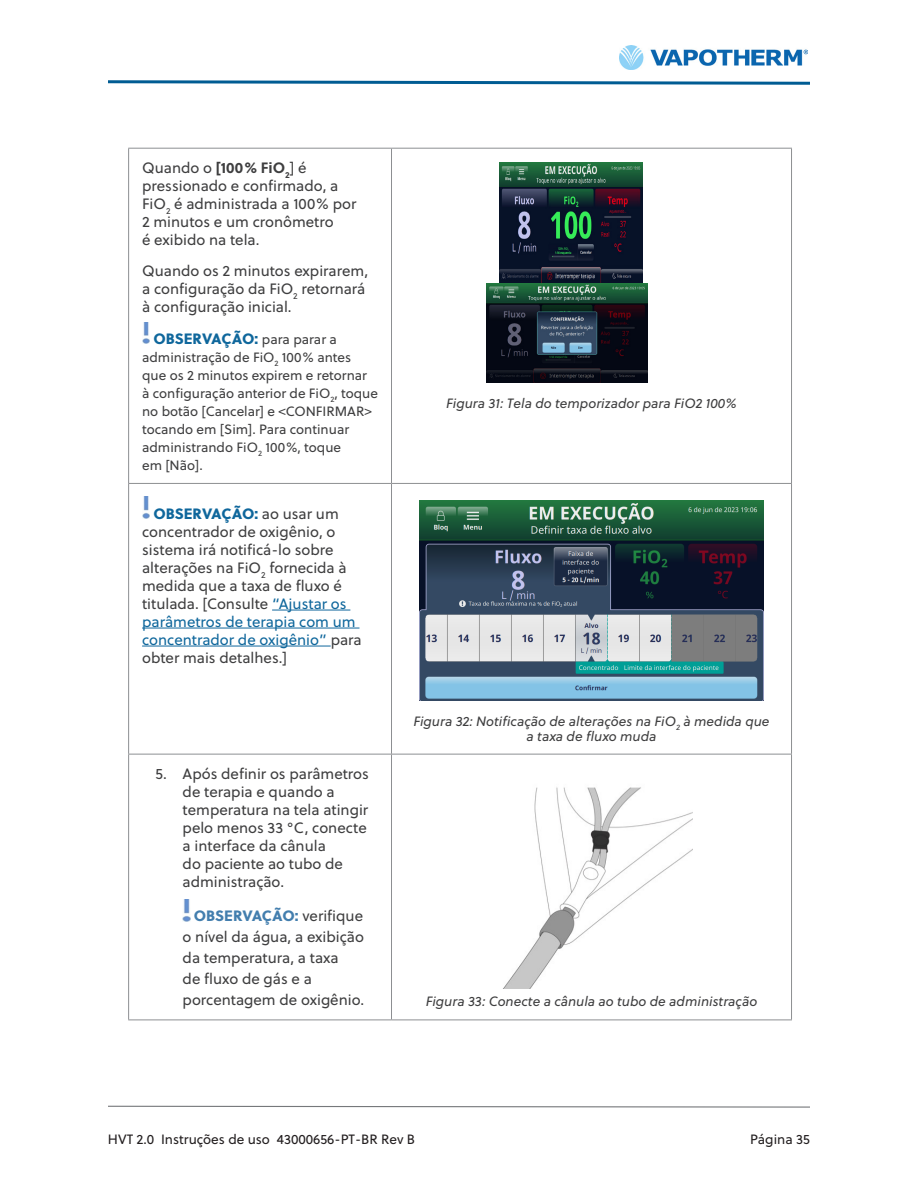
<style>
.page{position:relative;width:918px;height:1188px;background:#fff}
.page>*{position:absolute;margin:0;border:0;box-sizing:border-box;transform-origin:0 0}
.Table_text_10_pt_lef{font:15px/18px "Soleil";color:#3e3e3f}
.Table_text_10_pt_ind{font:15px/21px "Soleil";color:#3e3e3f}
.Table_text_10_pt_lef-2{font:15px "Soleil Xb";letter-spacing:-.005em;color:#0f679c}
.Table_text_10_pt_lef-3{font:13.5px/18px "Soleil";color:#3e3e3f}
.t1{font:italic 13.5px/15px "Soleil";color:#3e3e3f;text-align:center}
.t2{font:13.5px "Soleil";color:#231f20}
.s1{font-weight:700}
.s2{font-family:"Soleil";font-size:13.5px;color:#3e3e3f}
.s3{font-family:"Soleil Xb";color:#0f679c}
.s4{color:#0f679c}
.s5{font-family:"Soleil Xb";color:#437eae}
.s6{font-style:inherit}
</style>
<div class="page">
<svg style="left:108px;top:1105px;width:702px;height:3px"></svg>
<svg style="left:108px;top:80px;width:702px;height:5px"></svg>
<img style="left:620px;top:45px;width:188px;height:25px">
<hr style="left:128px;top:148px;width:264px;height:1px;background:#8d8f92">
<hr style="left:128px;top:149px;width:1px;height:334px;background:#8d8f92">
<hr style="left:392px;top:148px;width:400px;height:1px;background:#8d8f92">
<hr style="left:391px;top:149px;width:1px;height:334px;background:#8d8f92">
<hr style="left:791px;top:149px;width:1px;height:334px;background:#8d8f92">
<hr style="left:128px;top:483px;width:264px;height:1px;background:#8d8f92">
<hr style="left:128px;top:484px;width:1px;height:270px;background:#8d8f92">
<hr style="left:392px;top:483px;width:400px;height:1px;background:#8d8f92">
<hr style="left:391px;top:484px;width:1px;height:270px;background:#8d8f92">
<hr style="left:791px;top:484px;width:1px;height:270px;background:#8d8f92">
<hr style="left:128px;top:754px;width:264px;height:1px;background:#8d8f92">
<hr style="left:128px;top:754px;width:1px;height:266px;background:#8d8f92">
<hr style="left:392px;top:754px;width:400px;height:1px;background:#8d8f92">
<hr style="left:391px;top:754px;width:1px;height:266px;background:#8d8f92">
<hr style="left:791px;top:754px;width:1px;height:266px;background:#8d8f92">
<hr style="left:128px;top:1020px;width:264px;height:1px;background:#8d8f92">
<hr style="left:392px;top:1020px;width:400px;height:1px;background:#8d8f92">
<img style="left:142px;top:322px;width:8px;height:22px">
<hr style="left:272px;top:610px;width:78px;height:1px;background:#0f679c">
<hr style="left:142px;top:628px;width:217px;height:1px;background:#0f679c">
<hr style="left:142px;top:646px;width:189px;height:1px;background:#0f679c">
<img style="left:142px;top:497px;width:8px;height:22px">
<img style="left:420px;top:500px;width:343px;height:201px">
<img style="left:183px;top:900px;width:7px;height:21px">
<img style="left:503px;top:787px;width:189px;height:201px">
<img style="left:500px;top:162px;width:143px;height:122px">
<img style="left:487px;top:284px;width:161px;height:99px">
<p class="Table_text_10_pt_lef" style="left:142px;top:158px;width:216px">Quando o <span class="s1">[100% FiO</span><sub>2</sub>] é pressionado e confirmado, a<br>FiO<sub>2</sub> é administrada a 100% por<br>2 minutos e um cronômetro<br>é exibido na tela.</p>
<p class="Table_text_10_pt_lef" style="left:142px;top:262px;width:227px">Quando os 2 minutos expirarem, a configuração da FiO<sub>2</sub> retornará à configuração inicial.</p>
<p class="Table_text_10_pt_lef-2" style="left:153px;top:327px;width:185px">OBSERVAÇÃO: <span class="s2">para parar a</span></p>
<p class="Table_text_10_pt_lef-3" style="left:142px;top:348px;width:237px">administração de FiO<sub>2</sub> 100% antes que os 2 minutos expirem e retornar<br>à configuração anterior de FiO<sub>2</sub>, toque no botão [Cancelar] e &lt;CONFIRMAR&gt; tocando em [Sim]. Para continuar administrando FiO<sub>2</sub> 100%, toque<br>em [Não].</p>
<p class="Table_text_10_pt_lef" style="left:142px;top:504px;width:221px;text-indent:11px"><span class="s3">OBSERVAÇÃO:</span> ao usar um concentrador de oxigênio, o sistema irá notificá-lo sobre alterações na FiO<sub>2</sub> fornecida à medida que a taxa de fluxo é titulada. [Consulte <span class="s4">“Ajustar os parâmetros de terapia com um concentrador de oxigênio”</span> para obter mais detalhes.]</p>
<p class="Table_text_10_pt_lef" style="left:183px;top:764px;width:188px;text-indent:-27px">5. Após definir os parâmetros de terapia e quando a temperatura na tela atingir pelo menos 33 °C, conecte a interface da cânula<br>do paciente ao tubo de administração.</p>
<p class="Table_text_10_pt_ind" style="left:183px;top:905px;width:183px;text-indent:11px"><span class="s5">OBSERVAÇÃO:</span> verifique o nível da água, a exibição da temperatura, a taxa<br>de fluxo de gás e a porcentagem de oxigênio.</p>
<p class="t1" style="left:446px;top:395px;width:292px">Figura 31: Tela do temporizador para FiO2 100%</p>
<p class="t1" style="left:413px;top:713px;width:358px">Figura 32: Notificação de alterações na FiO<sub>2</sub> à medida que a taxa de fluxo muda</p>
<p class="t1" style="left:426px;top:994px;width:333px">Figura 33: Conecte a cânula ao tubo de administração</p>
<p class="t2" style="left:108px;top:1129px;width:309px">HVT 2.0 Instruções de uso <span class="s6">43000656-PT-BR Rev B</span></p>
<p class="t2" style="left:750px;top:1129px;width:61px">Página 35</p>
</div>
